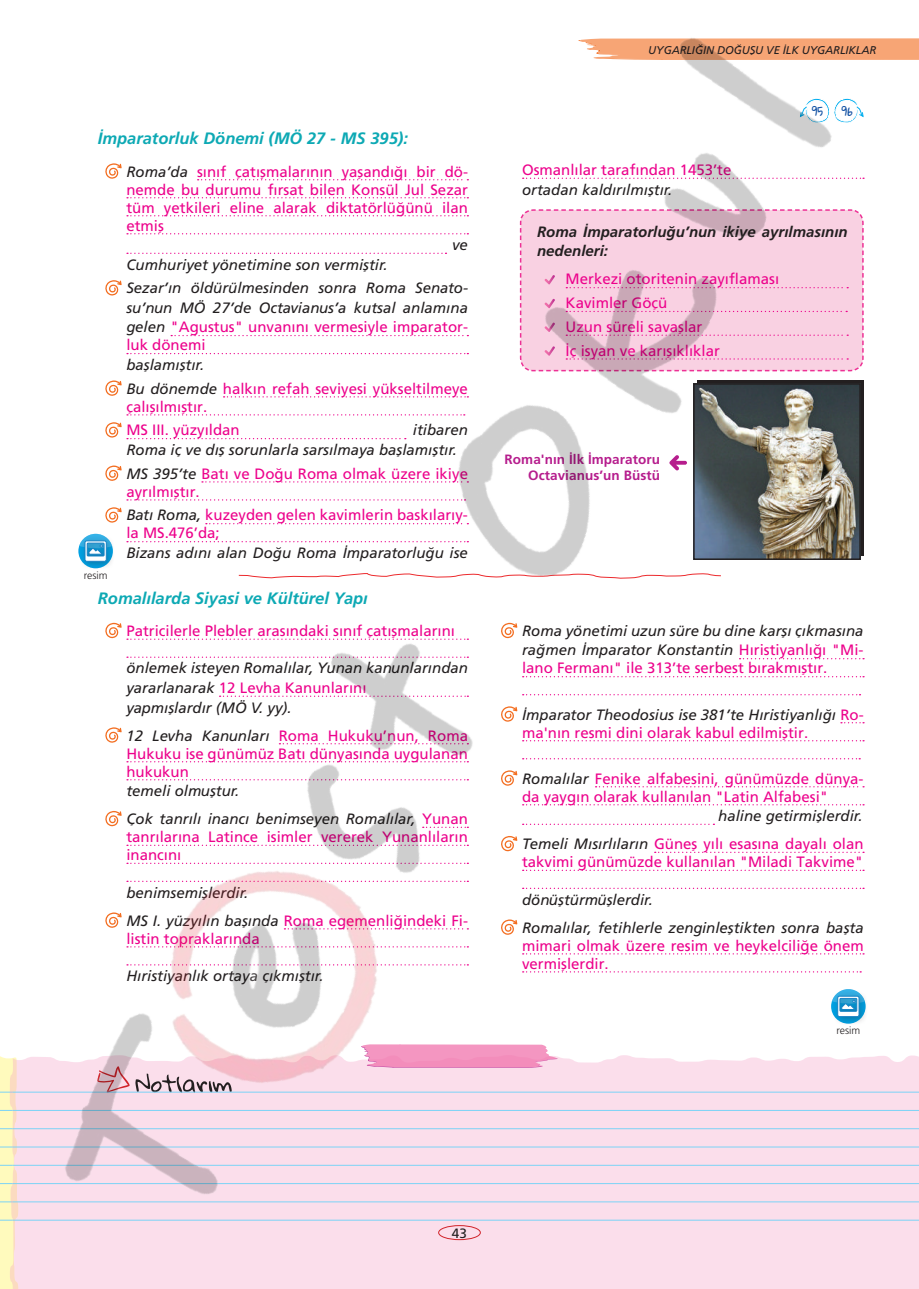
<style>
.page{position:relative;width:919px;height:1289px;background:#fff}
.page>*{position:absolute;margin:0;border:0;box-sizing:border-box;transform-origin:0 0}
.t1{font:16.5px "Frutiger Bold Italic Tr";color:#0da9b4}
.t2{font:15px/18px "Frutiger Normal Tr";color:#ed028c}
.t3{font:15px/28px "Frutiger Italic Tr";color:#231f20}
.t4{font:15px/19.5px "Frutiger Bold Italic Tr";color:#231f20}
.t5{font:13.5px/16.5px "Frutiger Bold Tr";letter-spacing:.005em;color:#b61d8d;text-align:right}
.t6{font:13.5px "Frutiger Normal Tr";color:#231f20}
.t7{font:11.25px "Frutiger Italic Tr";letter-spacing:-.01em;color:#231f20}
.t8{font:10.65px "Gloria Hallelujah";color:#1553a4}
.t9{font:10.5px "Frutiger Light Nr Tr";color:#231f20}
.s1{font-family:"Frutiger Italic Tr";color:#231f20}
.s2{font-family:"Frutiger Normal Tr";color:#ed028c}
</style>
<div class="page">
<svg style="left:0;top:1056px;width:10px;height:232px;background:#faf8bf"></svg>
<svg style="left:10px;top:1055px;width:908px;height:233px;background:#f9dfe2"></svg>
<hr style="left:13px;top:1164px;width:905px;height:1px;background:#7cd3f6">
<hr style="left:13px;top:1110px;width:905px;height:1px;background:#7cd3f6">
<hr style="left:13px;top:1183px;width:905px;height:1px;background:#7cd3f6">
<hr style="left:13px;top:1201px;width:905px;height:1px;background:#7cd3f6">
<hr style="left:13px;top:1091px;width:905px;height:1px;background:#7cd3f6">
<hr style="left:13px;top:1219px;width:905px;height:1px;background:#7cd3f6">
<hr style="left:13px;top:1128px;width:905px;height:1px;background:#7cd3f6">
<hr style="left:13px;top:1146px;width:905px;height:1px;background:#7cd3f6">
<svg style="left:898px;top:38px;width:20px;height:22px"></svg>
<img style="left:20px;top:38px;width:878px;height:1250px">
<p class="t1" style="left:98px;top:129px;width:311px">İmparatorluk Dönemi (MÖ 27 - MS 395):</p>
<p class="t2" style="left:126px;top:162px;width:343px;text-align:justify"><span class="s1">Roma’da</span> sınıf çatışmalarının yaşandığı bir dö&shy;nemde bu durumu fırsat bilen Konsül Jul Sezar tüm yetkileri eline alarak diktatörlüğünü ilan etmiş</p>
<p class="t3" style="left:452px;top:231px;width:17px">ve</p>
<p class="t3" style="left:126px;top:252px;width:343px;line-height:23.7px">Cumhuriyet yönetimine son vermiştir.<br>Sezar’ın öldürülmesinden sonra Roma Senato-</p>
<p class="t3" style="left:126px;top:293px;width:343px">su’nun MÖ 27’de Octavianus’a kutsal anlamına</p>
<p class="t2" style="left:126px;top:318px;width:343px"><span class="s1">gelen</span> "Agustus" unvanını vermesiyle imparator&shy;luk dönemi</p>
<p class="t3" style="left:126px;top:350px;width:79px">başlamıştır.</p>
<p class="t2" style="left:126px;top:379px;width:343px"><span class="s1">Bu dönemde</span> halkın refah seviyesi yükseltilmeye çalışılmıştır.</p>
<p class="t2" style="left:126px;top:421px;width:115px">MS III. yüzyıldan</p>
<p class="t3" style="left:126px;top:420px;width:343px;line-height:19.5px;text-indent:286px">itibaren<br>Roma iç ve dış sorunlarla sarsılmaya başlamıştır.</p>
<p class="t2" style="left:126px;top:464px;width:343px"><span class="s1">MS 395’te</span> Batı ve Doğu Roma olmak üzere ikiye ayrılmıştır.</p>
<p class="t2" style="left:126px;top:506px;width:343px"><span class="s1">Batı Roma,</span> kuzeyden gelen kavimlerin baskılarıy&shy;la MS.476’da;</p>
<p class="t3" style="left:126px;top:538px;width:343px">Bizans adını alan Doğu Roma İmparatorluğu ise</p>
<p class="t9" style="left:84px;top:569px;width:25px">resim</p>
<p class="t1" style="left:98px;top:588px;width:271px">Romalılarda Siyasi ve Kültürel Yapı</p>
<p class="t2" style="left:126px;top:621px;width:330px">Patricilerle Plebler arasındaki sınıf çatışmalarını</p>
<p class="t3" style="left:126px;top:654px;width:343px">önlemek isteyen Romalılar, Yunan kanunlarından</p>
<p class="t2" style="left:126px;top:678px;width:242px"><span class="s1">yararlanarak</span> 12 Levha Kanunlarını</p>
<p class="t3" style="left:126px;top:693px;width:167px">yapmışlardır (MÖ V. yy).</p>
<p class="t2" style="left:126px;top:726px;width:343px;text-align:justify"><span class="s1">12 Levha Kanunları</span> Roma Hukuku’nun, Roma Hukuku ise günümüz Batı dünyasında uygulanan hukukun</p>
<p class="t3" style="left:126px;top:776px;width:343px">temeli olmuştur.<br>Çok tanrılı inancı benimseyen Romalılar, <span class="s2">Yunan</span></p>
<p class="t2" style="left:126px;top:827px;width:343px">tanrılarına Latince isimler vererek Yunanlıların inancını</p>
<p class="t3" style="left:126px;top:878px;width:123px">benimsemişlerdir.</p>
<p class="t2" style="left:126px;top:911px;width:343px"><span class="s1">MS I. yüzyılın başında</span> Roma egemenliğindeki Fi&shy;listin topraklarında</p>
<p class="t3" style="left:126px;top:961px;width:199px">Hıristiyanlık ortaya çıkmıştır.</p>
<p class="t7" style="left:648px;top:43px;width:229px">UYGARLIĞIN DOĞUŞU VE İLK UYGARLIKLAR</p>
<p class="t2" style="left:522px;top:161px;width:211px">Osmanlılar tarafından 1453’te</p>
<p class="t3" style="left:522px;top:175px;width:152px">ortadan kaldırılmıştır.</p>
<p class="t8" style="left:811px;top:106px;width:13px">95</p>
<p class="t8" style="left:841px;top:106px;width:13px">96</p>
<p class="t4" style="left:537px;top:222px;width:312px">Roma İmparatorluğu’nun ikiye ayrılmasının nedenleri:</p>
<p class="t2" style="left:565px;top:267px;width:215px;line-height:23.7px">Merkezi otoritenin zayıflaması<br>Kavimler Göçü<br>Uzun süreli savaşlar<br>İç isyan ve karışıklıklar</p>
<p class="t5" style="left:504px;top:450px;width:157px">Roma'nın İlk İmparatoru<br>Octavianus’un Büstü</p>
<p class="t3" style="left:522px;top:621px;width:343px;line-height:19.5px">Roma yönetimi uzun süre bu dine karşı çıkmasına rağmen İmparator Konstantin <span class="s2">Hıristiyanlığı "Mi-</span></p>
<p class="t2" style="left:522px;top:659px;width:307px">lano Fermanı" ile 313’te serbest bırakmıştır.</p>
<p class="t3" style="left:522px;top:700px;width:343px">İmparator Theodosius ise 381’te Hıristiyanlığı <span class="s2">Ro-</span></p>
<p class="t2" style="left:522px;top:723px;width:287px">ma'nın resmi dini olarak kabul edilmiştir.</p>
<p class="t2" style="left:522px;top:769px;width:343px"><span class="s1">Romalılar</span> Fenike alfabesini, günümüzde dünya&shy;da yaygın olarak kullanılan "Latin Alfabesi"</p>
<p class="t3" style="left:718px;top:801px;width:146px">haline getirmişlerdir.</p>
<p class="t2" style="left:522px;top:834px;width:343px"><span class="s1">Temeli Mısırlıların</span> Güneş yılı esasına dayalı olan takvimi günümüzde kullanılan "Miladi Takvime"</p>
<p class="t3" style="left:522px;top:885px;width:343px">dönüştürmüşlerdir.<br>Romalılar, fetihlerle zenginleştikten sonra başta</p>
<p class="t2" style="left:522px;top:936px;width:343px">mimari olmak üzere resim ve heykelciliğe önem vermişlerdir.</p>
<p class="t9" style="left:836px;top:1024px;width:25px">resim</p>
<p class="t6" style="left:452px;top:1224px;width:17px">43</p>
</div>
